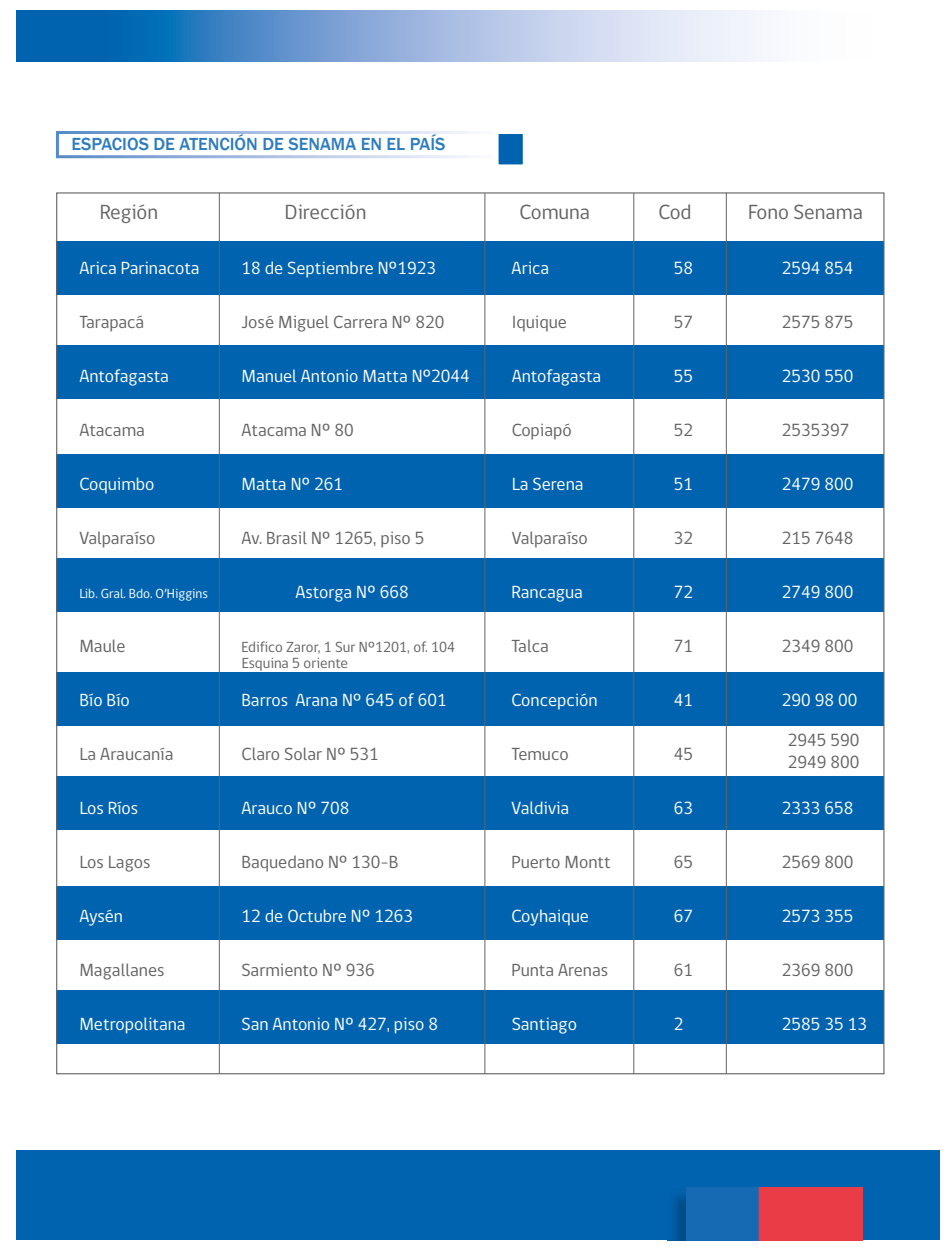
<style>
.page{position:relative;width:950px;height:1251px;background:#fff}
.page>*{position:absolute;margin:0;border:0;box-sizing:border-box;transform-origin:0 0}
.t1{font:21px "gob CL";color:#646363}
.t2{font:18px "gob CL";color:#fff}
.t3{font:18px/21.6px "gob CL";color:#646363}
.t4{font:500 18px "Franklin Gothic";color:#2e7cc0}
.t5{font:15px "gob CL";color:#646363}
.t6{font:13.5px "gob CL";color:#fff}
</style>
<div class="page">
<div style="left:57px;top:241px;width:826px;height:54px;background:#0063af"></div>
<div style="left:57px;top:673px;width:826px;height:53px;background:#0063af"></div>
<div style="left:57px;top:454px;width:826px;height:54px;background:#0063af"></div>
<div style="left:57px;top:886px;width:826px;height:54px;background:#0063af"></div>
<div style="left:57px;top:345px;width:826px;height:54px;background:#0063af"></div>
<div style="left:57px;top:776px;width:826px;height:54px;background:#0063af"></div>
<div style="left:57px;top:558px;width:826px;height:54px;background:#0063af"></div>
<div style="left:57px;top:990px;width:826px;height:53px;background:#0063af"></div>
<div style="left:17px;top:1150px;width:922px;height:90px;background:#0063af"></div>
<svg style="left:56px;top:131px;width:416px;height:27px"></svg>
<div style="left:495px;top:131px;width:31px;height:36px;background:#0063af;border:3px solid #fff"></div>
<svg style="left:17px;top:11px;width:746px;height:51px;background:#7faad7"></svg>
<img style="left:667px;top:1189px;width:20px;height:52px">
<img style="left:687px;top:1188px;width:175px;height:53px">
<hr style="left:219px;top:193px;width:1px;height:880px;background:#646363">
<hr style="left:484px;top:193px;width:1px;height:881px;background:#646363">
<hr style="left:633px;top:193px;width:1px;height:881px;background:#646363">
<hr style="left:726px;top:193px;width:1px;height:881px;background:#646363">
<p class="t4" style="left:71px;top:133px;width:375px">ESPACIOS DE ATENCIÓN DE SENAMA EN EL PAÍS</p>
<p class="t1" style="left:100px;top:197px;width:60px">Región</p>
<p class="t1" style="left:285px;top:197px;width:83px">Dirección</p>
<p class="t1" style="left:519px;top:197px;width:72px">Comuna</p>
<p class="t1" style="left:658px;top:197px;width:35px">Cod</p>
<p class="t1" style="left:748px;top:197px;width:116px">Fono Senama</p>
<p class="t2" style="left:79px;top:255px;width:122px">Arica Parinacota</p>
<p class="t2" style="left:241px;top:255px;width:196px">18 de Septiembre Nº1923</p>
<p class="t2" style="left:511px;top:255px;width:39px">Arica</p>
<p class="t2" style="left:673px;top:255px;width:21px">58</p>
<p class="t2" style="left:781px;top:255px;width:73px">2594 854</p>
<p class="t3" style="left:79px;top:311px;width:66px">Tarapacá</p>
<p class="t3" style="left:241px;top:311px;width:204px">José Miguel Carrera Nº 820</p>
<p class="t3" style="left:511px;top:311px;width:57px">Iquique</p>
<p class="t3" style="left:673px;top:311px;width:21px">57</p>
<p class="t3" style="left:781px;top:311px;width:73px">2575 875</p>
<p class="t2" style="left:79px;top:363px;width:91px">Antofagasta</p>
<p class="t2" style="left:241px;top:363px;width:230px">Manuel Antonio Matta Nº2044</p>
<p class="t2" style="left:511px;top:363px;width:91px">Antofagasta</p>
<p class="t2" style="left:674px;top:363px;width:21px">55</p>
<p class="t2" style="left:782px;top:363px;width:73px">2530 550</p>
<p class="t3" style="left:79px;top:419px;width:67px">Atacama</p>
<p class="t3" style="left:241px;top:419px;width:114px">Atacama Nº 80</p>
<p class="t3" style="left:511px;top:419px;width:62px">Copiapó</p>
<p class="t3" style="left:673px;top:419px;width:21px">52</p>
<p class="t3" style="left:781px;top:419px;width:69px">2535397</p>
<p class="t2" style="left:79px;top:471px;width:77px">Coquimbo</p>
<p class="t2" style="left:241px;top:471px;width:103px">Matta Nº 261</p>
<p class="t2" style="left:511px;top:471px;width:73px">La Serena</p>
<p class="t2" style="left:673px;top:471px;width:21px">51</p>
<p class="t2" style="left:781px;top:471px;width:73px">2479 800</p>
<p class="t3" style="left:79px;top:527px;width:78px">Valparaíso</p>
<p class="t3" style="left:241px;top:527px;width:184px">Av. Brasil Nº 1265, piso 5</p>
<p class="t3" style="left:511px;top:527px;width:78px">Valparaíso</p>
<p class="t3" style="left:674px;top:527px;width:21px">32</p>
<p class="t3" style="left:782px;top:527px;width:73px">215 7648</p>
<p class="t6" style="left:79px;top:584px;width:130px">Lib. Gral. Bdo. O’Higgins</p>
<p class="t2" style="left:295px;top:579px;width:115px">Astorga Nº 668</p>
<p class="t2" style="left:511px;top:579px;width:73px">Rancagua</p>
<p class="t2" style="left:673px;top:579px;width:21px">72</p>
<p class="t2" style="left:781px;top:579px;width:73px">2749 800</p>
<p class="t3" style="left:79px;top:635px;width:48px">Maule</p>
<p class="t5" style="left:241px;top:636px;width:215px">Edifico Zaror, 1 Sur Nº1201, of. 104</p>
<p class="t3" style="left:511px;top:635px;width:39px">Talca</p>
<p class="t3" style="left:673px;top:635px;width:21px">71</p>
<p class="t3" style="left:781px;top:635px;width:73px">2349 800</p>
<p class="t2" style="left:79px;top:687px;width:52px">Bío Bío</p>
<p class="t2" style="left:241px;top:687px;width:207px">Barros Arana Nº 645 of 601</p>
<p class="t2" style="left:511px;top:687px;width:88px">Concepción</p>
<p class="t2" style="left:673px;top:687px;width:21px">41</p>
<p class="t2" style="left:781px;top:687px;width:77px">290 98 00</p>
<p class="t3" style="left:79px;top:743px;width:96px">La Araucanía</p>
<p class="t3" style="left:241px;top:743px;width:139px">Claro Solar Nº 531</p>
<p class="t3" style="left:511px;top:743px;width:59px">Temuco</p>
<p class="t3" style="left:673px;top:743px;width:21px">45</p>
<p class="t5" style="left:242px;top:653px;width:108px">Esquina 5 oriente</p>
<p class="t3" style="left:787px;top:730px;width:73px">2945 590<br>2949 800</p>
<p class="t2" style="left:79px;top:795px;width:60px">Los Ríos</p>
<p class="t2" style="left:241px;top:795px;width:109px">Arauco Nº 708</p>
<p class="t2" style="left:511px;top:795px;width:59px">Valdivia</p>
<p class="t2" style="left:673px;top:795px;width:21px">63</p>
<p class="t2" style="left:781px;top:795px;width:73px">2333 658</p>
<p class="t3" style="left:79px;top:851px;width:73px">Los Lagos</p>
<p class="t3" style="left:241px;top:851px;width:158px">Baquedano Nº 130-B</p>
<p class="t3" style="left:511px;top:851px;width:101px">Puerto Montt</p>
<p class="t3" style="left:673px;top:851px;width:21px">65</p>
<p class="t3" style="left:781px;top:851px;width:73px">2569 800</p>
<p class="t2" style="left:79px;top:903px;width:45px">Aysén</p>
<p class="t2" style="left:241px;top:903px;width:173px">12 de Octubre Nº 1263</p>
<p class="t2" style="left:511px;top:903px;width:79px">Coyhaique</p>
<p class="t2" style="left:673px;top:903px;width:21px">67</p>
<p class="t2" style="left:781px;top:903px;width:73px">2573 355</p>
<p class="t3" style="left:79px;top:959px;width:87px">Magallanes</p>
<p class="t3" style="left:241px;top:959px;width:135px">Sarmiento Nº 936</p>
<p class="t3" style="left:511px;top:959px;width:98px">Punta Arenas</p>
<p class="t3" style="left:673px;top:959px;width:21px">61</p>
<p class="t3" style="left:781px;top:959px;width:73px">2369 800</p>
<p class="t2" style="left:79px;top:1011px;width:108px">Metropolitana</p>
<p class="t2" style="left:241px;top:1011px;width:198px">San Antonio Nº 427, piso 8</p>
<p class="t2" style="left:511px;top:1011px;width:67px">Santiago</p>
<p class="t2" style="left:673px;top:1011px;width:11px">2</p>
<p class="t2" style="left:781px;top:1011px;width:87px">2585 35 13</p>
</div>
